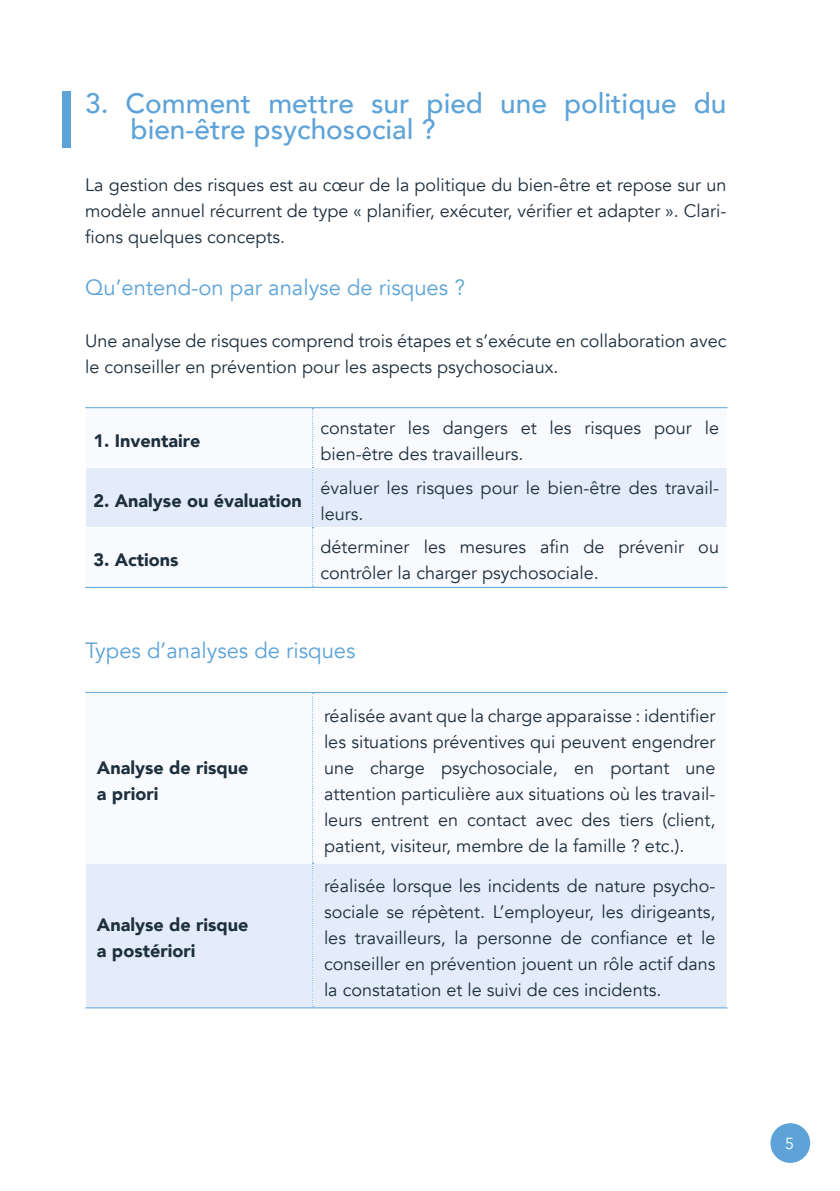
<style>
.page{position:relative;width:840px;height:1191px;background:#fff}
.page>*{position:absolute;margin:0;border:0;box-sizing:border-box;transform-origin:0 0}
.t1{font:500 28px/26px "Avenir";color:#5da3d8}
.t2{font:22px "Avenir";color:#5da3d8}
.t3{font:18px/26px "Avenir";color:#1e2f3e}
.t4{font:900 18px/26px "Avenir";color:#1e2f3e}
.t5{font:16px "Avenir";color:#fff}
</style>
<div class="page">
<div style="left:770px;top:1123px;width:39px;height:39px;background:#5da3d8;border-radius:50%"></div>
<hr style="left:85px;top:407px;width:227px;height:1px;background:#5da3d8">
<hr style="left:312px;top:407px;width:415px;height:1px;background:#5da3d8">
<hr style="left:85px;top:587px;width:227px;height:1px;background:#5da3d8">
<hr style="left:312px;top:587px;width:415px;height:1px;background:#5da3d8">
<svg style="left:86px;top:408px;width:640px;height:179px"></svg>
<div style="left:86px;top:863px;width:640px;height:144px;background:#e3ecf8"></div>
<hr style="left:85px;top:692px;width:227px;height:1px;background:#5da3d8">
<hr style="left:312px;top:692px;width:415px;height:1px;background:#5da3d8">
<hr style="left:85px;top:1007px;width:227px;height:1px;background:#5da3d8">
<hr style="left:312px;top:1007px;width:415px;height:1px;background:#5da3d8">
<svg style="left:312px;top:693px;width:1px;height:314px"></svg>
<div style="left:62px;top:91px;width:9px;height:56px;background:#5da3d8"></div>
<h1 class="t1" style="left:130px;top:89px;width:597px;text-indent:-45px">3. Comment mettre sur pied une politique du bien-être psychosocial ?</h1>
<p class="t3" style="left:85px;top:172px;width:642px;text-align:justify">La gestion des risques est au cœur de la politique du bien-être et repose sur un modèle annuel récurrent de type « planifier, exécuter, vérifier et adapter ». Clari&shy;fions quelques concepts.</p>
<p class="t2" style="left:85px;top:274px;width:381px">Qu’entend-on par analyse de risques ?</p>
<p class="t3" style="left:85px;top:328px;width:642px">Une analyse de risques comprend trois étapes et s’exécute en collaboration avec le conseiller en prévention pour les aspects psychosociaux.</p>
<p class="t4" style="left:93px;top:427px;width:108px">1. Inventaire</p>
<p class="t4" style="left:93px;top:487px;width:209px">2. Analyse ou évaluation</p>
<p class="t4" style="left:93px;top:546px;width:86px">3. Actions</p>
<p class="t3" style="left:320px;top:415px;width:399px">constater les dangers et les risques pour le bien-être des travailleurs.</p>
<p class="t3" style="left:320px;top:474px;width:399px">évaluer les risques pour le bien-être des travail&shy;leurs.</p>
<p class="t3" style="left:320px;top:534px;width:399px">déterminer les mesures afin de prévenir ou contrôler la charger psychosociale.</p>
<p class="t2" style="left:85px;top:637px;width:272px">Types d’analyses de risques</p>
<p class="t4" style="left:97px;top:754px;width:153px">Analyse de risque a priori</p>
<p class="t4" style="left:97px;top:911px;width:153px">Analyse de risque a postériori</p>
<p class="t3" style="left:324px;top:703px;width:393px;text-align:justify">réalisée avant que la charge apparaisse : identifier les situations préventives qui peuvent engendrer une charge psychosociale, en portant une attention particulière aux situations où les travail&shy;leurs entrent en contact avec des tiers (client, patient, visiteur, membre de la famille ? etc.).</p>
<p class="t3" style="left:324px;top:873px;width:393px;text-align:justify">réalisée lorsque les incidents de nature psycho&shy;sociale se répètent. L’employeur, les dirigeants, les travailleurs, la personne de confiance et le conseiller en prévention jouent un rôle actif dans la constatation et le suivi de ces incidents.</p>
<p class="t5" style="left:784px;top:1134px;width:10px">5</p>
</div>
